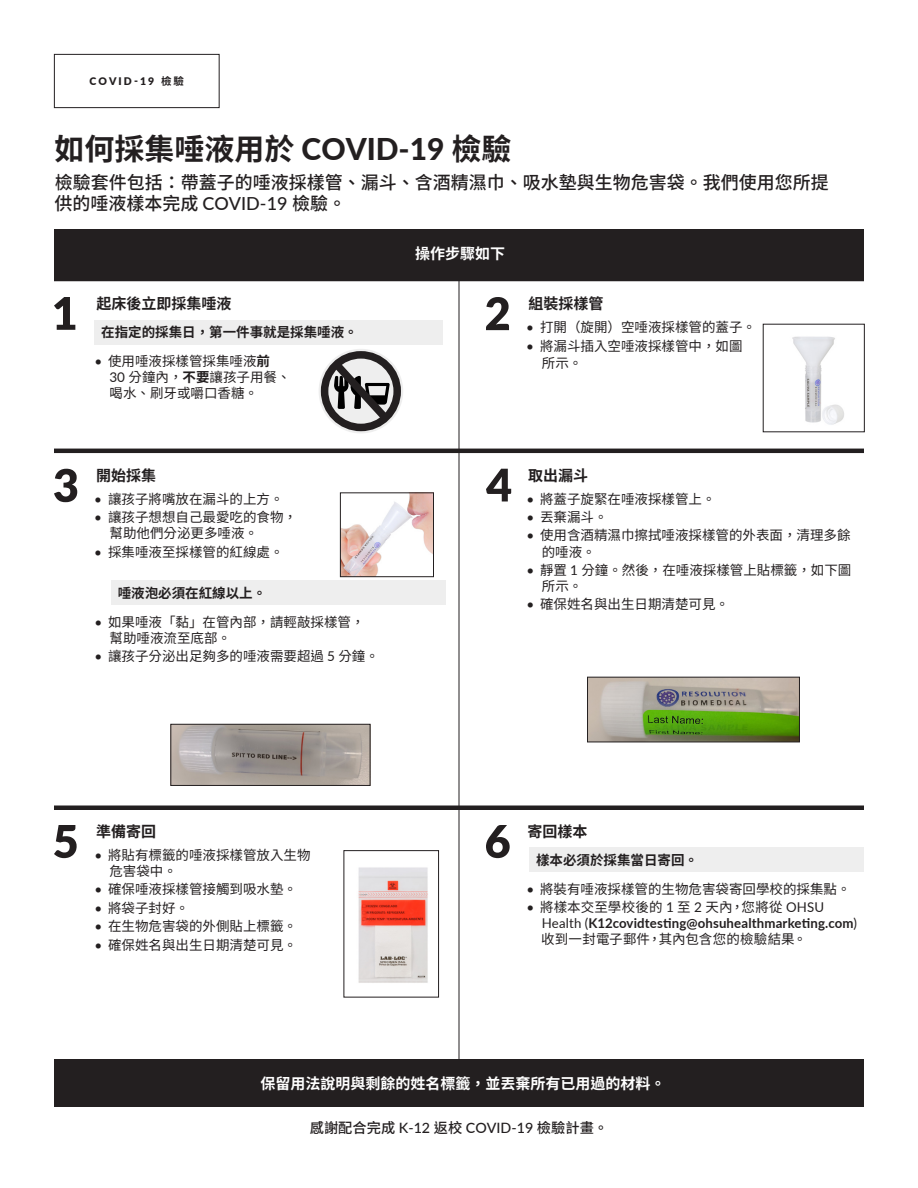
<style>
.page{position:relative;width:918px;height:1188px;background:#fff}
.page>*{position:absolute;margin:0;border:0;box-sizing:border-box;transform-origin:0 0}
.t1{font:700 30px "Noto Sans CJ Ktc";color:#231f20}
.t2{font:500 18px/21.6px "Noto Sans CJ Ktc";color:#231f20}
.t3{font:700 15px "Noto Sans CJ Ktc";color:#fff}
.t4{font:700 15px "Noto Sans CJ Ktc";color:#231f20}
.t5{font:500 14.25px "Noto Sans CJ Ktc";color:#231f20}
.t6{font:13.5px/16.2px "Noto Sans CJ Ktc";color:#231f20}
.t7{font:700 13.5px/16.2px "Lato";letter-spacing:.01em;color:#231f20}
.t8{font:700 13.5px "Noto Sans CJ Ktc";color:#231f20}
.t9{font:900 10.5px "Lato";letter-spacing:.2em;color:#231f20}
.s1{font-family:"Noto Sans CJ Ktc";font-weight:700}
.s2{font-family:"Lato";font-weight:800}
.s3{font-family:"Lato"}
.s4{font-weight:700}
.s5{font-weight:400}
.s6{font-family:"Noto Sans CJ Ktc";font-weight:400}
</style>
<div class="page">
<div style="left:54px;top:1059px;width:810px;height:48px;background:#231f20"></div>
<div style="left:54px;top:230px;width:810px;height:47px;background:#231f20"></div>
<svg style="left:54px;top:54px;width:166px;height:54px"></svg>
<hr style="left:54px;top:277px;width:810px;height:4px;background:#231f20">
<hr style="left:54px;top:449px;width:810px;height:4px;background:#231f20">
<hr style="left:54px;top:806px;width:810px;height:4px;background:#231f20">
<img style="left:173px;top:726px;width:195px;height:58px">
<div style="left:171px;top:724px;width:199px;height:62px;border:1px solid #231f20"></div>
<img style="left:589px;top:679px;width:209px;height:61px">
<div style="left:587px;top:677px;width:213px;height:65px;border:1px solid #231f20"></div>
<img style="left:358px;top:867px;width:70px;height:116px">
<div style="left:344px;top:850px;width:95px;height:147px;border:1px solid #231f20"></div>
<svg style="left:486px;top:825px;width:24px;height:33px"></svg>
<svg style="left:54px;top:825px;width:23px;height:33px"></svg>
<svg style="left:486px;top:469px;width:25px;height:32px"></svg>
<svg style="left:54px;top:469px;width:23px;height:33px"></svg>
<svg style="left:486px;top:297px;width:23px;height:33px"></svg>
<svg style="left:54px;top:297px;width:21px;height:33px"></svg>
<hr style="left:459px;top:280px;width:1px;height:782px;background:#231f20">
<img style="left:792px;top:336px;width:52px;height:89px">
<img style="left:342px;top:495px;width:90px;height:80px">
<div style="left:340px;top:493px;width:94px;height:84px;border:1px solid #231f20"></div>
<div style="left:94px;top:320px;width:349px;height:25px;background:#eee"></div>
<div style="left:529px;top:848px;width:335px;height:24px;background:#eee"></div>
<div style="left:111px;top:580px;width:335px;height:25px;background:#eee"></div>
<svg style="left:319px;top:349px;width:84px;height:84px"></svg>
<div style="left:321px;top:351px;width:80px;height:80px;border:8px solid #231f20;border-radius:50%"></div>
<svg style="left:324px;top:349px;width:74px;height:81px;background:#8f8e8e"></svg>
<p class="t9" style="left:89px;top:73px;width:96px">COVID-19 <span class="s1">檢驗</span></p>
<p class="t1" style="left:54px;top:132px;width:459px">如何採集唾液用於 <span class="s2">COVID-19</span> 檢驗</p>
<p class="t2" style="left:54px;top:172px;width:776px">檢驗套件包括：帶蓋子的唾液採樣管、漏斗、含酒精濕巾、吸水墊與生物危害袋。我們使用您所提供的唾液樣本完成 <span class="s3">COVID-19</span> 檢驗。</p>
<p class="t4" style="left:97px;top:295px;width:136px">起床後立即採集唾液</p>
<p class="t8" style="left:101px;top:325px;width:258px">在指定的採集日，第一件事就是採集唾液。</p>
<p class="t6" style="left:109px;top:353px;width:183px;text-indent:-15px"><span class="s3">•</span> 使用唾液採樣管採集唾液<span class="s4">前<br></span><span class="s3">30</span> 分鐘內，<span class="s4">不要</span>讓孩子用餐、喝水、刷牙或嚼口香糖。</p>
<p class="t4" style="left:96px;top:467px;width:61px">開始採集</p>
<p class="t6" style="left:94px;top:491px;width:191px"><span class="s3">•</span> 讓孩子將嘴放在漏斗的上方。</p>
<p class="t6" style="left:110px;top:509px;width:189px;text-indent:-15px"><span class="s3">•</span> 讓孩子想想自己最愛吃的食物，幫助他們分泌更多唾液。</p>
<p class="t6" style="left:94px;top:544px;width:191px"><span class="s3">•</span> 採集唾液至採樣管的紅線處。</p>
<p class="t8" style="left:118px;top:585px;width:150px">唾液泡必須在紅線以上。</p>
<p class="t6" style="left:110px;top:614px;width:257px;text-indent:-15px"><span class="s3">•</span> 如果唾液「黏」在管內部，請輕敲採樣管，幫助唾液流至底部。</p>
<p class="t6" style="left:94px;top:649px;width:286px"><span class="s3">•</span> 讓孩子分泌出足夠多的唾液需要超過 <span class="s3">5</span> 分鐘。</p>
<p class="t3" style="left:415px;top:245px;width:91px">操作步驟如下</p>
<p class="t4" style="left:528px;top:295px;width:76px">組裝採樣管</p>
<p class="t6" style="left:526px;top:319px;width:231px"><span class="s3">•</span> 打開（旋開）空唾液採樣管的蓋子。</p>
<p class="t6" style="left:542px;top:339px;width:202px;text-indent:-16px"><span class="s3">•</span> 將漏斗插入空唾液採樣管中，如圖所示。</p>
<p class="t4" style="left:528px;top:467px;width:61px">取出漏斗</p>
<p class="t6" style="left:526px;top:491px;width:191px"><span class="s3">•</span> 將蓋子旋緊在唾液採樣管上。</p>
<p class="t6" style="left:526px;top:509px;width:83px"><span class="s3">•</span> 丟棄漏斗。</p>
<p class="t6" style="left:542px;top:528px;width:310px;text-indent:-15px"><span class="s3">•</span> 使用含酒精濕巾擦拭唾液採樣管的外表面，清理多餘的唾液。</p>
<p class="t6" style="left:542px;top:562px;width:311px;text-indent:-16px"><span class="s3">•</span> 靜置 <span class="s3">1</span> 分鐘。然後，在唾液採樣管上貼標籤，如下圖所示。</p>
<p class="t6" style="left:526px;top:597px;width:204px"><span class="s3">•</span> 確保姓名與出生日期清楚可見。</p>
<p class="t4" style="left:96px;top:823px;width:61px">準備寄回</p>
<p class="t6" style="left:109px;top:847px;width:203px;text-indent:-15px"><span class="s3">•</span> 將貼有標籤的唾液採樣管放入生物危害袋中。</p>
<p class="t6" style="left:94px;top:882px;width:204px"><span class="s3">•</span> 確保唾液採樣管接觸到吸水墊。</p>
<p class="t6" style="left:94px;top:900px;width:96px"><span class="s3">•</span> 將袋子封好。</p>
<p class="t6" style="left:94px;top:918px;width:204px"><span class="s3">•</span> 在生物危害袋的外側貼上標籤。</p>
<p class="t6" style="left:94px;top:937px;width:204px"><span class="s3">•</span> 確保姓名與出生日期清楚可見。</p>
<p class="t4" style="left:528px;top:823px;width:61px">寄回樣本</p>
<p class="t8" style="left:536px;top:852px;width:163px">樣本必須於採集當日寄回。</p>
<p class="t6" style="left:526px;top:881px;width:326px"><span class="s3">•</span> 將裝有唾液採樣管的生物危害袋寄回學校的採集點。</p>
<p class="t7" style="left:541px;top:898px;width:317px;text-indent:-15px"><span class="s5">•</span> <span class="s6">將樣本交至學校後的</span> <span class="s5">1</span> <span class="s6">至</span> <span class="s5">2</span> <span class="s6">天內，您將從</span> <span class="s5">OHSU<br>Health (</span>K12covidtesting@ohsuhealthmarketing.com<span class="s5">)</span><span class="s6">收到一封電子郵件，其內包含您的檢驗結果。</span></p>
<p class="t3" style="left:260px;top:1075px;width:406px">保留用法說明與剩餘的姓名標籤，並丟棄所有已用過的材料。</p>
<p class="t5" style="left:310px;top:1120px;width:300px">感謝配合完成 <span class="s3">K-12</span> 返校 <span class="s3">COVID-19</span> 檢驗計畫。</p>
</div>
